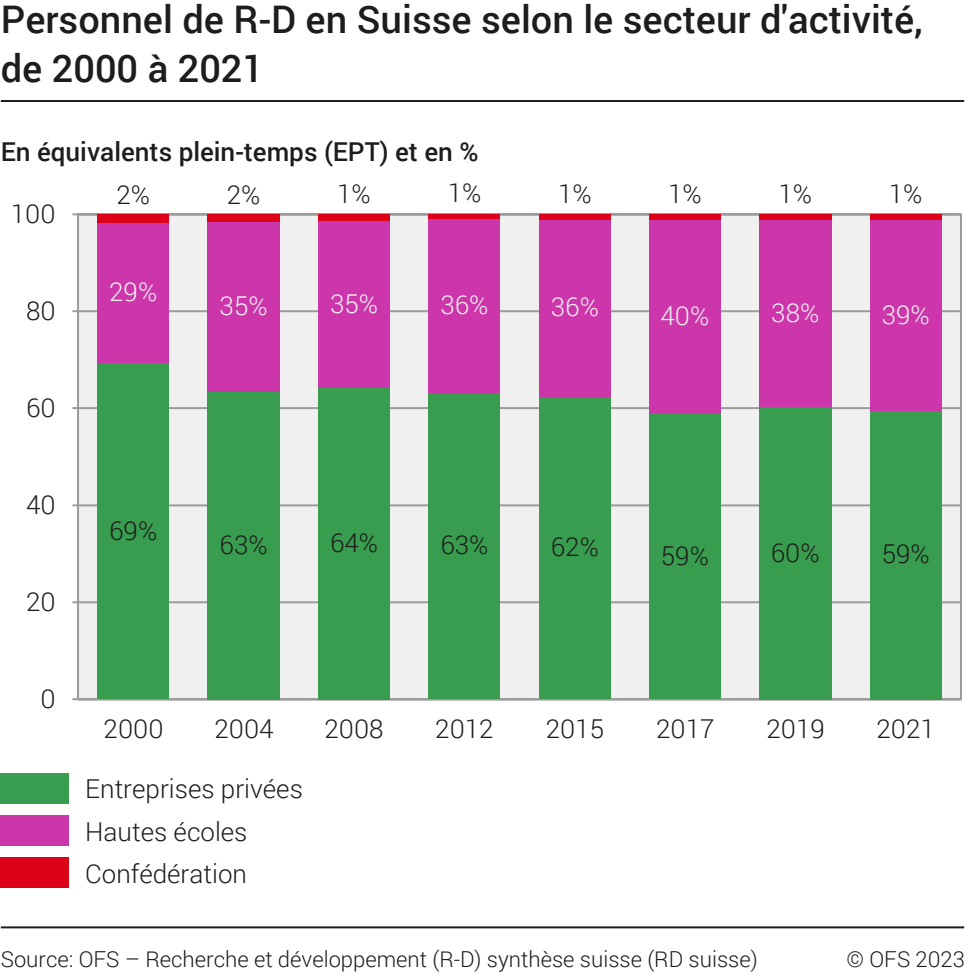
<style>
.page{position:relative;width:965px;height:973px;background:#fff}
.page>*{position:absolute;margin:0;border:0;box-sizing:border-box;transform-origin:0 0}
.t1{font:500 38px/49.6px "Roboto";color:#1d1d1b}
.t2{font:300 26px/42px "Roboto";color:#1d1d1b}
.t3{font:500 26px "Roboto";color:#1d1d1b}
.t4{font:300 26px "Roboto";color:#f0f0f0}
.t5{font:300 22px "Roboto";color:#1d1d1b}
</style>
<div class="page">
<div style="left:72px;top:213px;width:890px;height:488px;background:#f0f0f0"></div>
<hr style="left:78px;top:601px;width:883px;height:2px;background:#9c9b9b">
<hr style="left:78px;top:504px;width:883px;height:2px;background:#9c9b9b">
<hr style="left:78px;top:407px;width:883px;height:2px;background:#9c9b9b">
<hr style="left:78px;top:310px;width:883px;height:2px;background:#9c9b9b">
<hr style="left:78px;top:213px;width:883px;height:2px;background:#9c9b9b">
<hr style="left:77px;top:214px;width:2px;height:485px;background:#9c9b9b">
<hr style="left:78px;top:698px;width:883px;height:2px;background:#9c9b9b">
<div style="left:98px;top:363px;width:71px;height:336px;background:#399d50"></div>
<div style="left:98px;top:222px;width:71px;height:141px;background:#cd35ab"></div>
<div style="left:98px;top:214px;width:71px;height:8px;background:#dc0018"></div>
<div style="left:208px;top:392px;width:72px;height:307px;background:#399d50"></div>
<div style="left:208px;top:221px;width:72px;height:171px;background:#cd35ab"></div>
<div style="left:208px;top:214px;width:72px;height:7px;background:#dc0018"></div>
<div style="left:318px;top:388px;width:72px;height:311px;background:#399d50"></div>
<div style="left:318px;top:220px;width:72px;height:168px;background:#cd35ab"></div>
<div style="left:318px;top:214px;width:72px;height:6px;background:#dc0018"></div>
<div style="left:428px;top:392px;width:72px;height:307px;background:#399d50"></div>
<div style="left:428px;top:219px;width:72px;height:173px;background:#cd35ab"></div>
<div style="left:428px;top:214px;width:72px;height:5px;background:#dc0018"></div>
<div style="left:539px;top:396px;width:71px;height:303px;background:#399d50"></div>
<div style="left:539px;top:219px;width:71px;height:177px;background:#cd35ab"></div>
<div style="left:539px;top:214px;width:71px;height:5px;background:#dc0018"></div>
<div style="left:649px;top:413px;width:72px;height:286px;background:#399d50"></div>
<div style="left:649px;top:219px;width:72px;height:194px;background:#cd35ab"></div>
<div style="left:649px;top:214px;width:72px;height:5px;background:#dc0018"></div>
<div style="left:759px;top:407px;width:72px;height:292px;background:#399d50"></div>
<div style="left:759px;top:220px;width:72px;height:187px;background:#cd35ab"></div>
<div style="left:759px;top:214px;width:72px;height:6px;background:#dc0018"></div>
<div style="left:870px;top:411px;width:71px;height:288px;background:#399d50"></div>
<div style="left:870px;top:220px;width:71px;height:191px;background:#cd35ab"></div>
<div style="left:870px;top:214px;width:71px;height:6px;background:#dc0018"></div>
<div style="left:0;top:772px;width:68px;height:31px;background:#399d50"></div>
<div style="left:0;top:814px;width:68px;height:31px;background:#cd35ab"></div>
<div style="left:0;top:856px;width:68px;height:31px;background:#dc0018"></div>
<hr style="left:1px;top:100px;width:963px;height:2px;background:#1d1d1b">
<hr style="left:1px;top:926px;width:963px;height:2px;background:#1d1d1b">
<h1 class="t1" style="left:1px;top:-7px;width:923px">Personnel de R-D en Suisse selon le secteur d'activité, de 2000 à 2021</h1>
<p class="t3" style="left:1px;top:133px;width:479px">En équivalents plein-temps (EPT) et en %</p>
<p class="t2" style="left:11px;top:191px;width:46px">100</p>
<p class="t2" style="left:26px;top:288px;width:31px">80</p>
<p class="t2" style="left:26px;top:385px;width:31px">60</p>
<p class="t2" style="left:26px;top:482px;width:31px">40</p>
<p class="t2" style="left:26px;top:579px;width:31px">20</p>
<p class="t2" style="left:40px;top:676px;width:17px">0</p>
<p class="t2" style="left:116px;top:173px;width:35px">2%</p>
<p class="t4" style="left:109px;top:274px;width:50px">29%</p>
<p class="t2" style="left:109px;top:508px;width:50px">69%</p>
<p class="t2" style="left:227px;top:172px;width:35px">2%</p>
<p class="t4" style="left:220px;top:288px;width:50px">35%</p>
<p class="t2" style="left:220px;top:523px;width:50px">63%</p>
<p class="t2" style="left:337px;top:172px;width:35px">1%</p>
<p class="t4" style="left:330px;top:285px;width:50px">35%</p>
<p class="t2" style="left:448px;top:171px;width:35px">1%</p>
<p class="t4" style="left:440px;top:287px;width:50px">36%</p>
<p class="t2" style="left:330px;top:521px;width:50px">64%</p>
<p class="t2" style="left:440px;top:523px;width:50px">63%</p>
<p class="t2" style="left:558px;top:171px;width:35px">1%</p>
<p class="t4" style="left:551px;top:289px;width:50px">36%</p>
<p class="t2" style="left:668px;top:171px;width:35px">1%</p>
<p class="t4" style="left:660px;top:297px;width:50px">40%</p>
<p class="t2" style="left:778px;top:171px;width:35px">1%</p>
<p class="t4" style="left:771px;top:295px;width:50px">38%</p>
<p class="t2" style="left:889px;top:171px;width:35px">1%</p>
<p class="t4" style="left:882px;top:297px;width:50px">39%</p>
<p class="t2" style="left:551px;top:525px;width:50px">62%</p>
<p class="t2" style="left:661px;top:533px;width:50px">59%</p>
<p class="t2" style="left:771px;top:530px;width:50px">60%</p>
<p class="t2" style="left:882px;top:532px;width:50px">59%</p>
<p class="t2" style="left:104px;top:707px;width:61px">2000</p>
<p class="t2" style="left:214px;top:707px;width:61px">2004</p>
<p class="t2" style="left:324px;top:707px;width:61px">2008</p>
<p class="t2" style="left:435px;top:707px;width:60px">2012</p>
<p class="t2" style="left:546px;top:707px;width:60px">2015</p>
<p class="t2" style="left:656px;top:707px;width:60px">2017</p>
<p class="t2" style="left:766px;top:707px;width:60px">2019</p>
<p class="t2" style="left:876px;top:707px;width:60px">2021</p>
<p class="t2" style="left:85px;top:767px;width:219px">Entreprises privées<br>Hautes écoles<br>Confédération</p>
<p class="t5" style="left:1px;top:943px;width:758px">Source: OFS – Recherche et développement (R-D) synthèse suisse (RD suisse)</p>
<p class="t5" style="left:846px;top:943px;width:120px">© OFS 2023</p>
</div>
